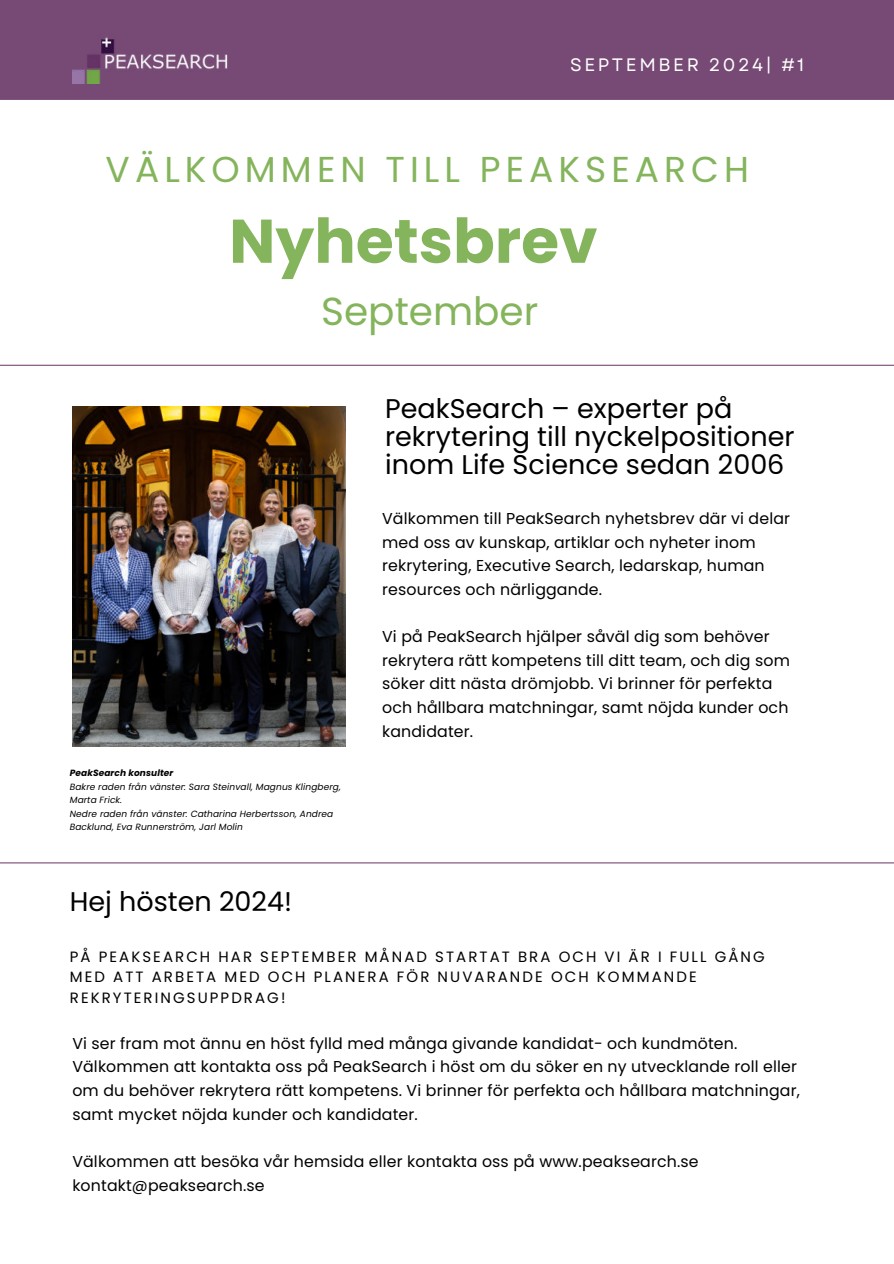
<style>
.page{position:relative;width:894px;height:1264px;background:#fff}
.page>*{position:absolute;margin:0;border:0;box-sizing:border-box;transform-origin:0 0}
.t1{font:700 61.5px "Poppins";color:#84b45b}
.t2{font:39px "Poppins";color:#84b45b}
.t3{font:36px "Poppins";letter-spacing:.14em;color:#84b45b}
.t4{font:27px/28.2px "Poppins";color:#000}
.t5{font:18px "Garet";letter-spacing:.145em;color:#fff}
.t6{font:15.75px/23.7px "Poppins";letter-spacing:.01em;color:#000}
.t7{font:14.85px/20.7px "Poppins";letter-spacing:.14em;color:#000}
.t8{font:italic 9px/13.5px "Poppins";letter-spacing:.01em;color:#000}
.t9{font:italic 700 9px "Poppins";letter-spacing:.01em;color:#000}
</style>
<div class="page">
<hr style="left:0;top:365px;width:893px;height:1px;background:#764a74">
<hr style="left:0;top:862px;width:893px;height:1px;background:#764a74">
<hr style="left:0;top:99px;width:893px;height:1px;background:#764a74">
<div style="left:0;top:0;width:893px;height:99px;background:#764a74"></div>
<img style="left:72px;top:37px;width:156px;height:47px">
<img style="left:72px;top:407px;width:274px;height:339px">
<p class="t5" style="left:570px;top:53px;width:235px">SEPTEMBER 2024| #1</p>
<h3 class="t3" style="left:106px;top:148px;width:644px">VÄLKOMMEN TILL PEAKSEARCH</h3>
<h1 class="t1" style="left:229px;top:205px;width:370px">Nyhetsbrev</h1>
<h2 class="t2" style="left:321px;top:288px;width:219px">September</h2>
<p class="t9" style="left:70px;top:767px;width:105px">PeakSearch konsulter</p>
<p class="t8" style="left:70px;top:779px;width:272px">Bakre raden från vänster: Sara Steinvall, Magnus Klingberg, Marta Frick.<br>Nedre raden från vänster: Catharina Herbertsson, Andrea Backlund, Eva Runnerström, Jarl Molin</p>
<h3 class="t4" style="left:70px;top:887px;width:224px">Hej hösten 2024!</h3>
<h3 class="t4" style="left:385px;top:395px;width:411px">PeakSearch – experter på rekrytering till nyckelpositioner inom Life Science sedan 2006</h3>
<p class="t6" style="left:382px;top:506px;width:409px">Välkommen till PeakSearch nyhetsbrev där vi delar med oss av kunskap, artiklar och nyheter inom rekrytering, Executive Search, ledarskap, human resources och närliggande.</p>
<p class="t6" style="left:382px;top:625px;width:409px">Vi på PeakSearch hjälper såväl dig som behöver rekrytera rätt kompetens till ditt team, och dig som söker ditt nästa drömjobb. Vi brinner för perfekta och hållbara matchningar, samt nöjda kunder och kandidater.</p>
<p class="t7" style="left:70px;top:946px;width:696px">PÅ PEAKSEARCH HAR SEPTEMBER MÅNAD STARTAT BRA OCH VI ÄR I FULL GÅNG<br>MED ATT ARBETA MED OCH PLANERA FÖR NUVARANDE OCH KOMMANDE<br>REKRYTERINGSUPPDRAG!</p>
<p class="t6" style="left:72px;top:1031px;width:728px">Vi ser fram mot ännu en höst fylld med många givande kandidat- och kundmöten.<br>Välkommen att kontakta oss på PeakSearch i höst om du söker en ny utvecklande roll eller om du behöver rekrytera rätt kompetens. Vi brinner för perfekta och hållbara matchningar, samt mycket nöjda kunder och kandidater.</p>
<p class="t6" style="left:72px;top:1149px;width:627px">Välkommen att besöka vår hemsida eller kontakta oss på www.peaksearch.se kontakt@peaksearch.se</p>
</div>
